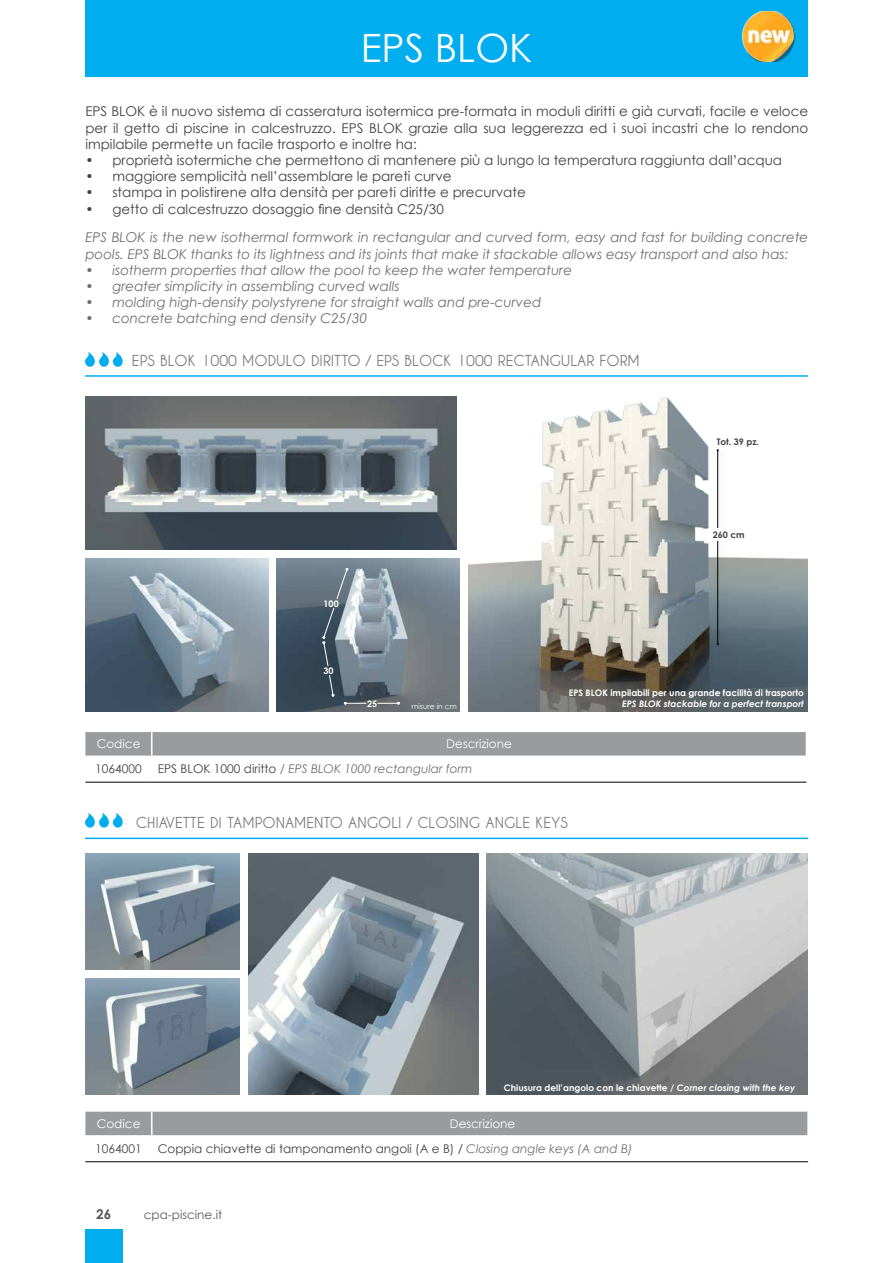
<style>
.page{position:relative;width:893px;height:1263px;background:#fff}
.page>*{position:absolute;margin:0;border:0;box-sizing:border-box;transform-origin:0 0}
.t1{font:39px "Century Gothic";color:#fff}
.t2{font:700 15px "Caviar Dreams";color:#757779}
.t3{font:13.5px/16.2px "Century Gothic";color:#414042;text-align:justify}
.t4{font:italic 13.5px/16.2px "Century Gothic";color:#6d6e71}
.t5{font:700 13.5px "Century Gothic";color:#58595b}
.t6{font:12px "Century Gothic";color:#414042}
.t7{font:italic 12px "Century Gothic";color:#6d6e71}
.t8{font:12px "Century Gothic";color:#fff}
.t9{font:12px "Century Gothic";color:#58595b}
.t10{font:700 9px "Century Gothic";color:#fff}
.t11{font:italic 700 9px "Century Gothic";color:#fff}
.t12{font:700 9px "Century Gothic";color:#414042}
.t13{font:7.5px "Century Gothic";color:#fff}
.s1{font-style:normal;color:#414042}
.s2{font-style:italic}
.s3{font-style:italic;color:#6d6e71}
</style>
<div class="page">
<div style="left:85px;top:0;width:723px;height:76px;background:#00aeef"></div>
<div style="left:85px;top:1229px;width:37px;height:34px;background:#00aeef"></div>
<hr style="left:85px;top:375px;width:723px;height:2px;background:#00aeef">
<svg style="left:85px;top:352px;width:38px;height:15px"></svg>
<svg style="left:85px;top:813px;width:38px;height:15px"></svg>
<img style="left:85px;top:396px;width:372px;height:154px">
<img style="left:85px;top:558px;width:183px;height:153px">
<img style="left:468px;top:397px;width:340px;height:314px">
<img style="left:277px;top:558px;width:183px;height:153px">
<svg style="left:344px;top:702px;width:22px;height:3px"></svg>
<svg style="left:377px;top:702px;width:23px;height:3px"></svg>
<svg style="left:336px;top:568px;width:12px;height:32px"></svg>
<svg style="left:322px;top:607px;width:13px;height:60px"></svg>
<svg style="left:329px;top:674px;width:6px;height:23px"></svg>
<div style="left:85px;top:732px;width:721px;height:23px;background:#999b9e"></div>
<hr style="left:85px;top:782px;width:67px;height:1px;background:#000">
<hr style="left:152px;top:782px;width:654px;height:1px;background:#000">
<div style="left:85px;top:1112px;width:722px;height:23px;background:#999b9e"></div>
<hr style="left:151px;top:1112px;width:2px;height:23px;background:#fff">
<hr style="left:85px;top:1161px;width:67px;height:1px;background:#000">
<hr style="left:152px;top:1161px;width:656px;height:1px;background:#000">
<img style="left:85px;top:853px;width:155px;height:116px">
<img style="left:85px;top:978px;width:155px;height:117px">
<img style="left:248px;top:853px;width:230px;height:242px">
<img style="left:487px;top:853px;width:321px;height:242px">
<img style="left:742px;top:12px;width:53px;height:50px">
<hr style="left:85px;top:838px;width:723px;height:1px;background:#00aeef">
<div style="left:712px;top:445px;width:17px;height:211px;background:#000;opacity:.35"></div>
<hr style="left:717px;top:450px;width:1px;height:194px;background:#000">
<div style="left:713px;top:528px;width:64px;height:13px;background:#fff"></div>
<div style="left:717px;top:438px;width:80px;height:7px;background:#fff"></div>
<h1 class="t1" style="left:361px;top:20px;width:173px">EPS BLOK</h1>
<p class="t3" style="left:85px;top:103px;width:724px">EPS BLOK è il nuovo sistema di casseratura isotermica pre-formata in moduli diritti e già curvati, facile e veloce per il getto di piscine in calcestruzzo. EPS BLOK grazie alla sua leggerezza ed i suoi incastri che lo rendono impilabile permette un facile trasporto e inoltre ha:</p>
<p class="t3" style="left:85px;top:152px;width:698px">• proprietà isotermiche che permettono di mantenere più a lungo la temperatura raggiunta dall’acqua</p>
<p class="t3" style="left:85px;top:168px;width:368px">• maggiore semplicità nell’assemblare le pareti curve</p>
<p class="t3" style="left:85px;top:184px;width:442px">• stampa in polistirene alta densità per pareti diritte e precurvate</p>
<p class="t3" style="left:85px;top:200px;width:360px">• getto di calcestruzzo dosaggio fine densità C25/30</p>
<p class="t4" style="left:85px;top:229px;width:724px">EPS BLOK is the new isothermal formwork in rectangular and curved form, easy and fast for building concrete pools. EPS BLOK thanks to its lightness and its joints that make it stackable allows easy transport and also has:</p>
<p class="t4" style="left:85px;top:262px;width:488px">• isotherm properties that allow the pool to keep the water temperature</p>
<p class="t4" style="left:85px;top:278px;width:316px">• greater simplicity in assembling curved walls</p>
<p class="t4" style="left:85px;top:294px;width:457px">• molding high-density polystyrene for straight walls and pre-curved</p>
<p class="t4" style="left:85px;top:310px;width:283px">• concrete batching end density C25/30</p>
<p class="t2" style="left:132px;top:352px;width:509px">EPS BLOK 1000 MODULO DIRITTO / EPS BLOCK 1000 RECTANGULAR FORM</p>
<p class="t10" style="left:324px;top:597px;width:17px">100</p>
<p class="t10" style="left:323px;top:664px;width:12px">30</p>
<p class="t12" style="left:717px;top:435px;width:44px">Tot. 39 pz.</p>
<p class="t12" style="left:713px;top:528px;width:33px">260 cm</p>
<p class="t10" style="left:367px;top:697px;width:12px">25</p>
<p class="t13" style="left:412px;top:701px;width:47px">misure in cm</p>
<p class="t8" style="left:97px;top:736px;width:45px">Codice</p>
<p class="t8" style="left:446px;top:736px;width:67px">Descrizione</p>
<p class="t6" style="left:95px;top:761px;width:48px">1064000</p>
<p class="t7" style="left:158px;top:761px;width:316px"><span class="s1">EPS BLOK 1000 diritto</span> / EPS BLOK 1000 rectangular form</p>
<p class="t10" style="left:569px;top:686px;width:237px">EPS BLOK impilabili per una grande facilità di trasporto</p>
<p class="t11" style="left:622px;top:697px;width:183px">EPS BLOK stackable for a perfect transport</p>
<p class="t2" style="left:136px;top:814px;width:9px">CHIA</p>
<p class="t2" style="left:166px;top:814px;width:18px">VETTE</p>
<p class="t2" style="left:210px;top:814px;width:28px">DI TAMPONAMENTO</p>
<p class="t2" style="left:348px;top:814px;width:10px">ANGOLI</p>
<p class="t2" style="left:407px;top:814px;width:21px">/ CLOSING</p>
<p class="t2" style="left:486px;top:814px;width:10px">ANGLE</p>
<p class="t2" style="left:535px;top:814px;width:32px">KEYS</p>
<p class="t10" style="left:504px;top:1081px;width:293px">Chiusura dell’angolo con le chiavette / <span class="s2">Corner closing with the key</span></p>
<p class="t8" style="left:97px;top:1115px;width:45px">Codice</p>
<p class="t8" style="left:450px;top:1115px;width:67px">Descrizione</p>
<p class="t6" style="left:95px;top:1140px;width:48px">1064001</p>
<p class="t6" style="left:158px;top:1140px;width:476px">Coppia chiavette di tamponamento angoli (A e B) / <span class="s3">Closing angle keys (A and B)</span></p>
<p class="t5" style="left:96px;top:1204px;width:17px">26</p>
<p class="t9" style="left:144px;top:1206px;width:80px">cpa-piscine.it</p>
</div>
